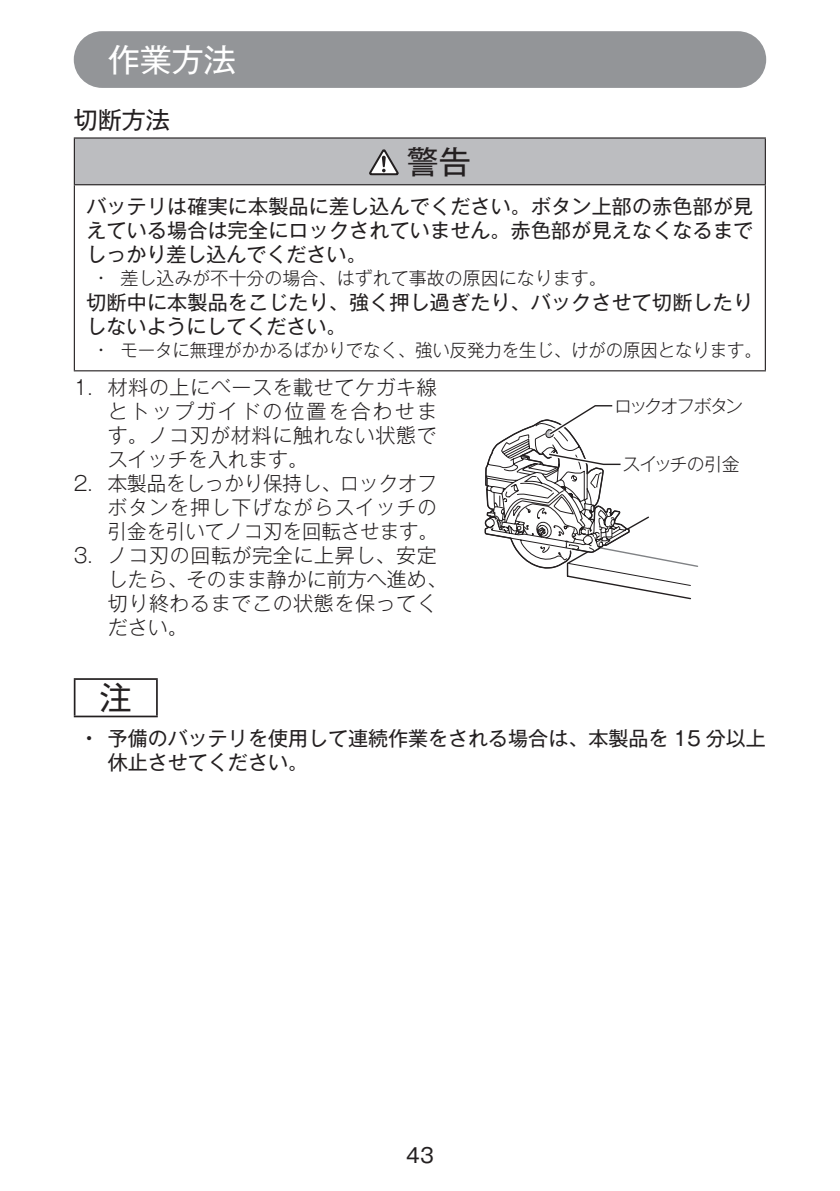
<style>
.page{position:relative;width:840px;height:1191px;background:#fff}
.page>*{position:absolute;margin:0;border:0;box-sizing:border-box;transform-origin:0 0}
.t1{font:32px "Gothic MB101 Pro";color:#fff}
.t2{font:32px "Gothic MB101 Pro";color:#231f20}
.t3{font:24px "Gothic MB101 Pro";color:#231f20}
.t4{font:20px/24px "Gothic MB101 Pro";color:#231f20}
.t5{font:300 20px/24px "Gothic MB101 Pro";letter-spacing:.03em;color:#231f20;text-align:justify}
.t6{font:300 18px "Gothic MB101 Pro";letter-spacing:-.01em;color:#231f20}
.t7{font:18px "Gothic MB101 Pro Light 90 msp RKSJ H";letter-spacing:-.095em;color:#231f20}
.t8{font:18px "Gothic MB101 Pro Light 90 msp RKSJ H";letter-spacing:-.045em;color:#231f20}
.s1{font-weight:500}
</style>
<div class="page">
<div style="left:74px;top:31px;width:691px;height:57px;background:#939598;border-radius:28px"></div>
<div style="left:74px;top:138px;width:690px;height:47px;background:#bcbdc0"></div>
<hr style="left:74px;top:185px;width:1px;height:185px;background:#231f20">
<hr style="left:764px;top:185px;width:1px;height:185px;background:#231f20">
<hr style="left:74px;top:137px;width:691px;height:2px;background:#231f20">
<hr style="left:74px;top:139px;width:1px;height:45px;background:#231f20">
<hr style="left:764px;top:139px;width:1px;height:45px;background:#231f20">
<hr style="left:74px;top:184px;width:691px;height:1px;background:#231f20">
<hr style="left:74px;top:370px;width:691px;height:1px;background:#231f20">
<svg style="left:369px;top:149px;width:29px;height:26px"></svg>
<hr style="left:74px;top:678px;width:84px;height:2px;background:#231f20">
<hr style="left:74px;top:680px;width:1px;height:35px;background:#231f20">
<hr style="left:156px;top:680px;width:2px;height:35px;background:#231f20">
<hr style="left:74px;top:715px;width:84px;height:2px;background:#231f20">
<svg style="left:484px;top:405px;width:214px;height:195px"></svg>
<h1 class="t1" style="left:108px;top:33px;width:129px">作業方法</h1>
<p class="t3" style="left:74px;top:100px;width:97px">切断方法</p>
<h1 class="t2" style="left:406px;top:135px;width:65px">警告</h1>
<p class="t4" style="left:86px;top:192px;width:668px;text-align:justify">バッテリは確実に本製品に差し込んでください。ボタン上部の赤色部が見えている場合は完全にロックされていません。赤色部が見えなくなるまでしっかり差し込んでください。</p>
<p class="t6" style="left:98px;top:263px;width:510px">• 差し込みが不十分の場合、はずれて事故の原因になります。</p>
<p class="t4" style="left:86px;top:288px;width:668px">切断中に本製品をこじたり、強く押し過ぎたり、バックさせて切断したりしないようにしてください。</p>
<p class="t6" style="left:98px;top:335px;width:665px">• モータに無理がかかるばかりでなく、強い反発力を生じ、けがの原因となります。</p>
<p class="t5" style="left:108px;top:372px;width:330px;text-indent:-34px">1. 材料の上にベースを載せてケガキ線とトップガイドの位置を合わせます。ノコ刃が材料に触れない状態でスイッチを入れます。</p>
<p class="t5" style="left:108px;top:468px;width:331px;text-indent:-34px">2. 本製品をしっかり保持し、ロックオフボタンを押し下げながらスイッチの引金を引いてノコ刃を回転させます。</p>
<p class="t5" style="left:108px;top:540px;width:340px;text-align:left;text-indent:-34px">3. ノコ刃の回転が完全に上昇し、安定したら、そのまま静かに前方へ進め、切り終わるまでこの状態を保ってください。</p>
<p class="t7" style="left:613px;top:391px;width:130px">ロックオフボタン</p>
<p class="t8" style="left:622px;top:449px;width:119px">スイッチの引金</p>
<h1 class="t2" style="left:100px;top:671px;width:33px">注</h1>
<p class="t4" style="left:108px;top:724px;width:659px;text-indent:-23px"><span class="s1">•</span> 予備のバッテリを使用して連続作業をされる場合は、本製品を 15 分以上休止させてください。</p>
<p class="t4" style="left:406px;top:1140px;width:29px">43</p>
</div>
